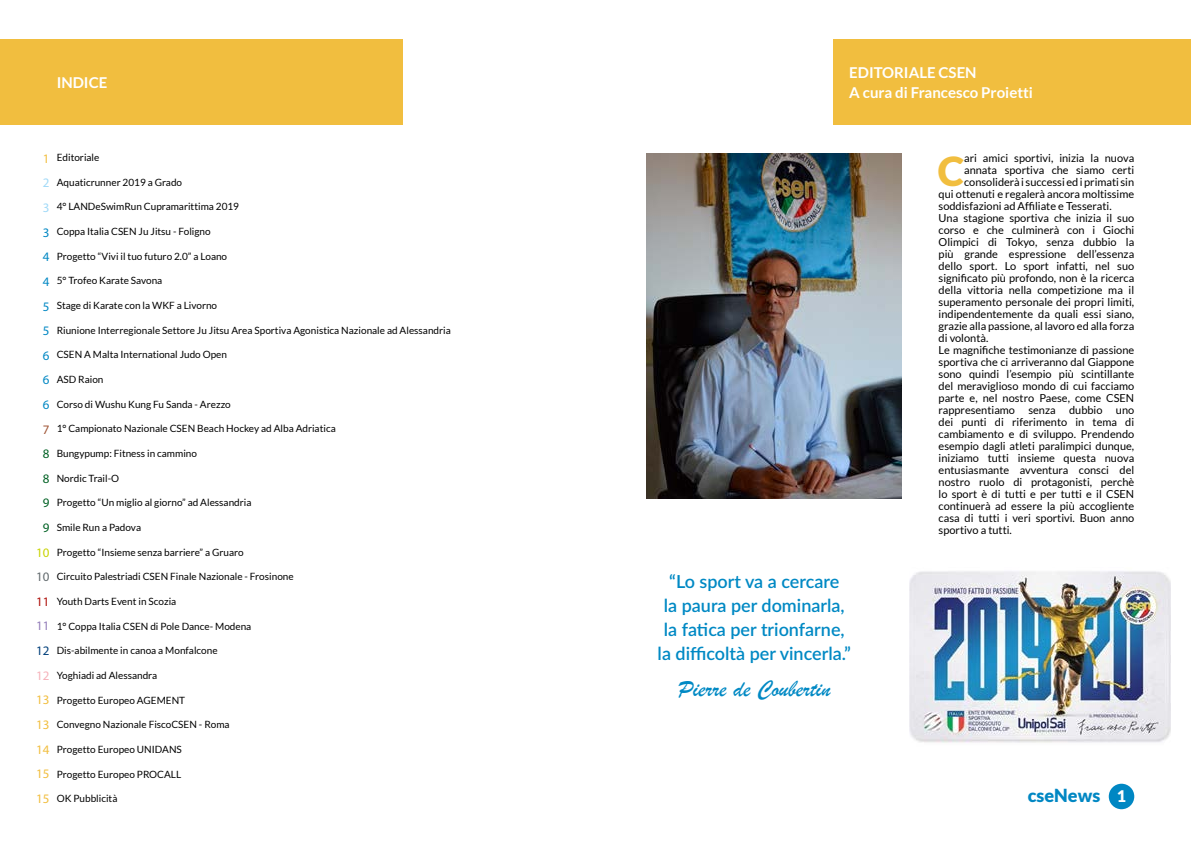
<style>
.page{position:relative;width:1191px;height:842px;background:#fff}
.page>*{position:absolute;margin:0;border:0;box-sizing:border-box;transform-origin:0 0}
.t1{font:900 39.9px "Lato";color:#f1be3f}
.t2{font:24px "Brush Script";color:#0089c4}
.t3{font:600 18px/24px "Lato";color:#0089c4;text-align:center}
.t4{font:900 18px "Lato";color:#0087c3}
.t5{font:700 15px/20px "Lato";color:#fff}
.t6{font:13px/24.6px "Myriad Pro";color:#f1be3f;text-align:justify}
.t7{font:13px/24.6px "Myriad Pro";color:#0087c3;text-align:justify}
.t8{font:13px/24.6px "Myriad Pro";color:#006124;text-align:justify}
.t9{font:13px/24.6px "Myriad Pro";color:#a1daf8}
.t10{font:13px "Myriad Pro";color:#c8d300}
.t11{font:13px "Myriad Pro";color:#626a6e}
.t12{font:13px "Myriad Pro";color:#ae0f0a}
.t13{font:13px "Myriad Pro";color:#927cb8}
.t14{font:13px "Myriad Pro";color:#003f7a}
.t15{font:13px "Myriad Pro";color:#f6b2ba}
.t16{font:13px "Myriad Pro";color:#9f5434}
.t17{font:11px "Lato";color:#000}
.t18{font:10px "Lato";color:#000}
.s1{font-size:16px;color:#fff}
</style>
<div class="page">
<div style="left:0;top:40px;width:402px;height:85px;background:#f1be3f"></div>
<div style="left:833px;top:40px;width:358px;height:85px;background:#f1be3f"></div>
<img style="left:646px;top:153px;width:255px;height:345px">
<img style="left:909px;top:571px;width:261px;height:172px">
<div style="left:1108px;top:784px;width:26px;height:25px;background:#0087c3;border-radius:50%"></div>
<h3 class="t5" style="left:57px;top:73px;width:52px">INDICE</h3>
<p class="t18" style="left:57px;top:152px;width:44px">Editoriale</p>
<p class="t18" style="left:57px;top:177px;width:127px">Aquaticrunner 2019 a Grado</p>
<p class="t18" style="left:57px;top:201px;width:184px">4° LANDeSwimRun Cupramarittima 2019</p>
<p class="t18" style="left:57px;top:226px;width:155px">Coppa Italia CSEN Ju Jitsu - Foligno</p>
<p class="t18" style="left:57px;top:251px;width:172px">Progetto “Vivi il tuo futuro 2.0” a Loano</p>
<p class="t18" style="left:57px;top:275px;width:107px">5° Trofeo Karate Savona</p>
<p class="t18" style="left:57px;top:300px;width:162px">Stage di Karate con la WKF a Livorno</p>
<p class="t18" style="left:57px;top:325px;width:395px">Riunione Interregionale Settore Ju Jitsu Area Sportiva Agonistica Nazionale ad Alessandria</p>
<p class="t18" style="left:57px;top:349px;width:172px">CSEN A Malta International Judo Open</p>
<p class="t18" style="left:57px;top:374px;width:48px">ASD Raion</p>
<p class="t18" style="left:57px;top:399px;width:176px">Corso di Wushu Kung Fu Sanda - Arezzo</p>
<p class="t18" style="left:57px;top:423px;width:280px">1° Campionato Nazionale CSEN Beach Hockey ad Alba Adriatica</p>
<p class="t18" style="left:57px;top:448px;width:142px">Bungypump: Fitness in cammino</p>
<p class="t18" style="left:57px;top:473px;width:64px">Nordic Trail-O</p>
<p class="t18" style="left:57px;top:497px;width:196px">Progetto “Un miglio al giorno” ad Alessandria</p>
<p class="t18" style="left:57px;top:522px;width:86px">Smile Run a Padova</p>
<p class="t18" style="left:57px;top:546px;width:189px">Progetto “Insieme senza barriere” a Gruaro</p>
<p class="t18" style="left:57px;top:571px;width:238px">Circuito Palestriadi CSEN Finale Nazionale - Frosinone</p>
<p class="t18" style="left:57px;top:596px;width:121px">Youth Darts Event in Scozia</p>
<p class="t18" style="left:57px;top:620px;width:196px">1° Coppa Italia CSEN di Pole Dance- Modena</p>
<p class="t18" style="left:57px;top:645px;width:162px">Dis-abilmente in canoa a Monfalcone</p>
<p class="t18" style="left:57px;top:670px;width:102px">Yoghiadi ad Alessandra</p>
<p class="t18" style="left:57px;top:694px;width:130px">Progetto Europeo AGEMENT</p>
<p class="t18" style="left:57px;top:719px;width:174px">Convegno Nazionale FiscoCSEN - Roma</p>
<p class="t18" style="left:57px;top:744px;width:127px">Progetto Europeo UNIDANS</p>
<p class="t18" style="left:57px;top:768px;width:126px">Progetto Europeo PROCALL</p>
<p class="t18" style="left:57px;top:793px;width:62px">OK Pubblicità</p>
<p class="t6" style="left:43px;top:146px;width:8px">1</p>
<p class="t9" style="left:43px;top:171px;width:8px">2<br>3</p>
<p class="t7" style="left:43px;top:220px;width:8px">3<br>4<br>4<br>5<br>5<br>6<br>6<br>6</p>
<p class="t16" style="left:43px;top:421px;width:8px">7</p>
<p class="t8" style="left:43px;top:441px;width:8px">8<br>8<br>9<br>9</p>
<p class="t10" style="left:36px;top:544px;width:15px">10</p>
<p class="t11" style="left:36px;top:569px;width:15px">10</p>
<p class="t12" style="left:36px;top:593px;width:15px">11</p>
<p class="t13" style="left:36px;top:618px;width:15px">11</p>
<p class="t14" style="left:36px;top:643px;width:15px">12</p>
<p class="t15" style="left:36px;top:667px;width:15px">12</p>
<p class="t6" style="left:36px;top:687px;width:15px">13<br>13<br>14<br>15<br>15</p>
<h3 class="t5" style="left:849px;top:63px;width:185px">EDITORIALE CSEN<br>A cura di Francesco Proietti</h3>
<h3 class="t3" style="left:657px;top:569px;width:195px">“Lo sport va a cercare<br>la paura per dominarla, la fatica per trionfarne, la difficoltà per vincerla.”</h3>
<h2 class="t2" style="left:678px;top:674px;width:154px">Pierre de Coubertin</h2>
<h1 class="t1" style="left:938px;top:148px;width:28px">C</h1>
<p class="t17" style="left:964px;top:152px;width:172px">ari amici sportivi, inizia la nuova</p>
<p class="t17" style="left:964px;top:164px;width:172px">annata sportiva che siamo certi</p>
<p class="t17" style="left:964px;top:176px;width:172px">consoliderà i successi ed i primati sin</p>
<p class="t17" style="left:938px;top:188px;width:197px">qui ottenuti e regalerà ancora moltissime</p>
<p class="t17" style="left:938px;top:200px;width:174px">soddisfazioni ad Affiliate e Tesserati.</p>
<p class="t17" style="left:938px;top:212px;width:197px">Una stagione sportiva che inizia il suo</p>
<p class="t17" style="left:938px;top:224px;width:197px">corso e che culminerà con i Giochi</p>
<p class="t17" style="left:938px;top:236px;width:197px">Olimpici di Tokyo, senza dubbio la</p>
<p class="t17" style="left:938px;top:248px;width:197px">più grande espressione dell’essenza</p>
<p class="t17" style="left:938px;top:260px;width:197px">dello sport. Lo sport infatti, nel suo</p>
<p class="t17" style="left:938px;top:272px;width:197px">significato più profondo, non è la ricerca</p>
<p class="t17" style="left:938px;top:284px;width:197px">della vittoria nella competizione ma il</p>
<p class="t17" style="left:938px;top:296px;width:197px">superamento personale dei propri limiti,</p>
<p class="t17" style="left:938px;top:308px;width:197px">indipendentemente da quali essi siano,</p>
<p class="t17" style="left:938px;top:320px;width:197px">grazie alla passione, al lavoro ed alla forza</p>
<p class="t17" style="left:938px;top:332px;width:51px">di volontà.</p>
<p class="t17" style="left:938px;top:344px;width:197px">Le magnifiche testimonianze di passione</p>
<p class="t17" style="left:938px;top:356px;width:197px">sportiva che ci arriveranno dal Giappone</p>
<p class="t17" style="left:938px;top:368px;width:197px">sono quindi l’esempio più scintillante</p>
<p class="t17" style="left:938px;top:380px;width:197px">del meraviglioso mondo di cui facciamo</p>
<p class="t17" style="left:938px;top:392px;width:197px">parte e, nel nostro Paese, come CSEN</p>
<p class="t17" style="left:938px;top:404px;width:197px">rappresentiamo senza dubbio uno</p>
<p class="t17" style="left:938px;top:416px;width:197px">dei punti di riferimento in tema di</p>
<p class="t17" style="left:938px;top:428px;width:197px">cambiamento e di sviluppo. Prendendo</p>
<p class="t17" style="left:938px;top:440px;width:197px">esempio dagli atleti paralimpici dunque,</p>
<p class="t17" style="left:938px;top:452px;width:197px">iniziamo tutti insieme questa nuova</p>
<p class="t17" style="left:938px;top:464px;width:197px">entusiasmante avventura consci del</p>
<p class="t17" style="left:938px;top:476px;width:197px">nostro ruolo di protagonisti, perchè</p>
<p class="t17" style="left:938px;top:488px;width:197px">lo sport è di tutti e per tutti e il CSEN</p>
<p class="t17" style="left:938px;top:500px;width:197px">continuerà ad essere la più accogliente</p>
<p class="t17" style="left:938px;top:512px;width:197px">casa di tutti i veri sportivi. Buon anno</p>
<p class="t17" style="left:938px;top:524px;width:75px">sportivo a tutti.</p>
<h3 class="t4" style="left:1027px;top:785px;width:100px">cseNews <span class="s1">1</span></h3>
</div>
